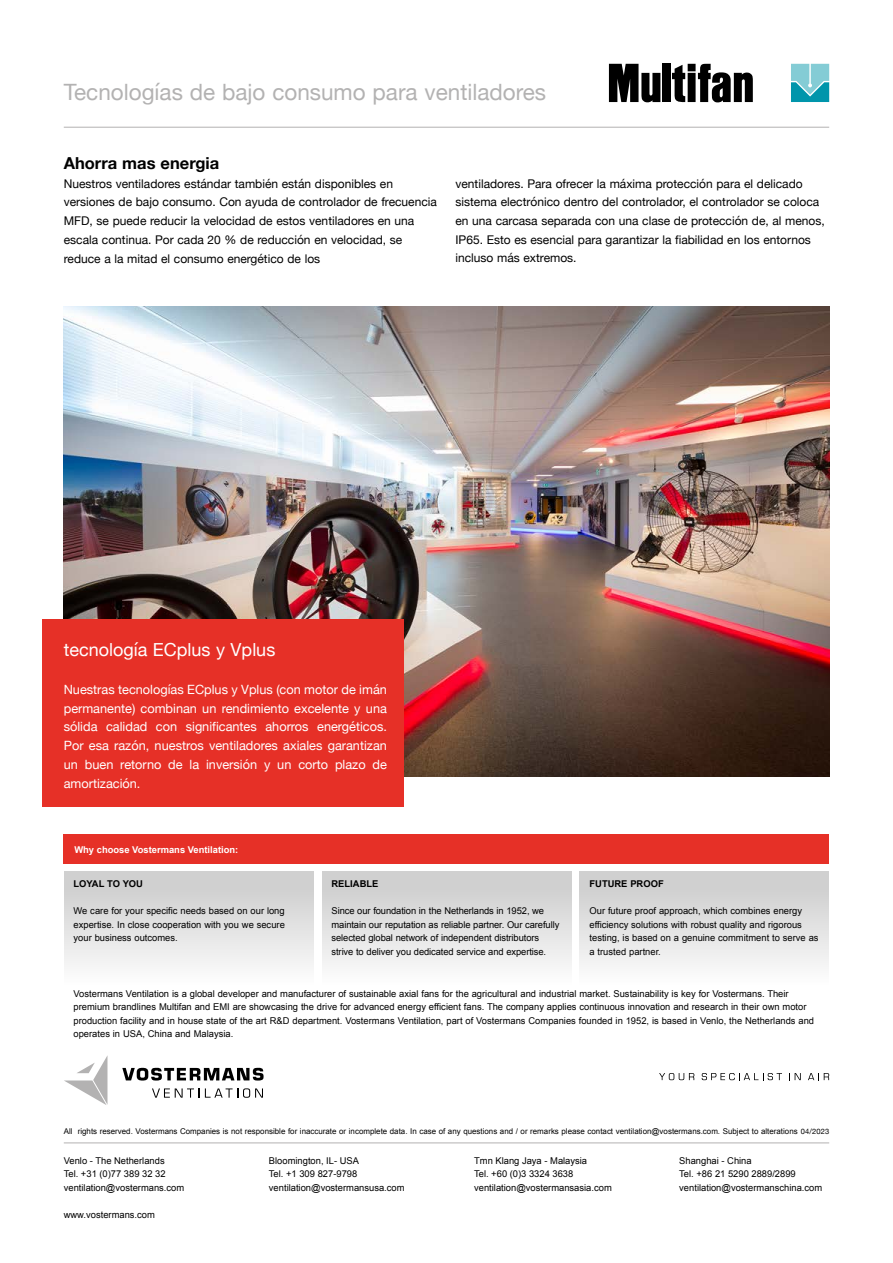
<style>
.page{position:relative;width:893px;height:1263px;background:#fff}
.page>*{position:absolute;margin:0;border:0;box-sizing:border-box;transform-origin:0 0}
.t1{font:22.5px "Helvetica Neue";color:#b3b2b2}
.t2{font:18px "Helvetica Neue";color:#fff}
.t3{font:700 16.5px "Helvetica Neue";color:#000}
.t4{font:12.75px/18.8px "Helvetica Neue";color:#fff;text-align:justify}
.t5{font:12px/18.8px "Helvetica Neue";color:#000}
.t6{font:9.3px/13.5px "Arial";color:#000}
.t7{font:700 9.3px "Arial";color:#fff}
.t8{font:700 9.3px "Arial";color:#000}
.t9{font:7.95px "Arial";color:#000}
.t10{font:7.5px "Helvetica Neue";letter-spacing:.02em;color:#000}
.s1{color:#fff}
</style>
<div class="page">
<div style="left:64px;top:834px;width:765px;height:30px;background:#e63027"></div>
<div style="left:64px;top:871px;width:249px;height:113px;background:linear-gradient(to bottom,#cacaca,#fdfdfd)"></div>
<div style="left:322px;top:871px;width:249px;height:113px;background:linear-gradient(to bottom,#cacaca,#fdfdfd)"></div>
<div style="left:580px;top:871px;width:249px;height:113px;background:linear-gradient(to bottom,#cacaca,#fdfdfd)"></div>
<svg style="left:152px;top:1088px;width:111px;height:10px"></svg>
<svg style="left:122px;top:1068px;width:142px;height:12px"></svg>
<svg style="left:64px;top:1056px;width:43px;height:49px"></svg>
<svg style="left:659px;top:1073px;width:35px;height:7px"></svg>
<svg style="left:702px;top:1073px;width:80px;height:7px"></svg>
<svg style="left:789px;top:1073px;width:12px;height:7px"></svg>
<svg style="left:808px;top:1073px;width:21px;height:7px"></svg>
<hr style="left:64px;top:1142px;width:765px;height:1px;background:#b3b2b2">
<hr style="left:64px;top:127px;width:765px;height:1px;background:#b3b2b2">
<div style="left:663px;top:64px;width:8px;height:38px;background:#000"></div>
<svg style="left:672px;top:64px;width:81px;height:39px"></svg>
<svg style="left:609px;top:64px;width:51px;height:39px"></svg>
<svg style="left:791px;top:64px;width:38px;height:38px"></svg>
<img style="left:64px;top:306px;width:765px;height:470px">
<div style="left:43px;top:619px;width:361px;height:187px;background:#e63027"></div>
<h1 class="t1" style="left:64px;top:76px;width:484px">Tecnologías de bajo consumo para ventiladores</h1>
<h3 class="t3" style="left:64px;top:150px;width:157px">Ahorra mas energia</h3>
<p class="t5" style="left:64px;top:175px;width:375px">Nuestros ventiladores estándar también están disponibles en versiones de bajo consumo. Con ayuda de controlador de frecuencia MFD, se puede reducir la velocidad de estos ventiladores en una escala continua. Por cada 20 % de reducción en velocidad, se reduce a la mitad el consumo energético de los</p>
<p class="t5" style="left:455px;top:175px;width:371px">ventiladores. Para ofrecer la máxima protección para el delicado sistema electrónico dentro del controlador, el controlador se coloca en una carcasa separada con una clase de protección de, al menos, IP65. Esto es esencial para garantizar la fiabilidad en los entornos incluso más extremos.</p>
<h2 class="t2" style="left:64px;top:637px;width:213px">tecnología ECplus y Vplus</h2>
<p class="t4" style="left:64px;top:681px;width:325px">Nuestras tecnologías ECplus y Vplus (con motor de imán permanente) combinan un rendimiento excelente y una sólida calidad con significantes ahorros energéticos.<br>Por esa razón, nuestros ventiladores axiales garantizan un buen retorno de la inversión y un corto plazo de amortización.</p>
<p class="t7" style="left:74px;top:843px;width:165px">Why choose Vostermans Ventilation:</p>
<p class="t8" style="left:74px;top:878px;width:71px">LOYAL TO YOU</p>
<p class="t6" style="left:74px;top:904px;width:213px;text-align:justify">We care for your specific needs based on our long expertise. In close cooperation with you we secure your business outcomes.</p>
<p class="t8" style="left:332px;top:878px;width:48px">RELIABLE</p>
<p class="t6" style="left:332px;top:904px;width:229px">Since our foundation in the Netherlands in 1952, we maintain our reputation as reliable partner. Our carefully selected global network of independent distributors strive to deliver you dedicated service and expertise.</p>
<p class="t8" style="left:589px;top:878px;width:76px">FUTURE PROOF</p>
<p class="t6" style="left:589px;top:904px;width:231px">Our future proof approach, which combines energy efficiency solutions with robust quality and rigorous testing, is based on a genuine commitment to serve as a trusted partner.</p>
<p class="t6" style="left:74px;top:987px;width:742px">Vostermans Ventilation is a global developer and manufacturer of sustainable axial fans for the agricultural and industrial market. Sustainability is key for Vostermans. Their premium brandlines Multifan and EMI are showcasing the drive for advanced energy efficient fans. The company applies continuous innovation and research in their own motor production facility and in house state of the art R&amp;D department. Vostermans Ventilation, part of Vostermans Companies founded in 1952, is based in Venlo, the Netherlands and operates in USA, China and Malaysia.</p>
<p class="t9" style="left:64px;top:1126px;width:767px">All rights reserved. Vostermans Companies is not responsible for inaccurate or incomplete data. In case of any questions and / or remarks please contact ventilation@vostermans.com. Subject to alterations <span class="s1">00/0000</span></p>
<p class="t10" style="left:801px;top:1126px;width:30px">04/2023</p>
<p class="t6" style="left:64px;top:1153px;width:122px">Venlo - The Netherlands<br>Tel. +31 (0)77 389 32 32 ventilation@vostermans.com</p>
<p class="t6" style="left:64px;top:1207px;width:93px">www.vostermans.com</p>
<p class="t6" style="left:269px;top:1153px;width:137px">Bloomington, IL- USA<br>Tel. +1 309 827-9798 ventilation@vostermansusa.com</p>
<p class="t6" style="left:474px;top:1153px;width:139px">Tmn Klang Jaya - Malaysia<br>Tel. +60 (0)3 3324 3638 ventilation@vostermansasia.com</p>
<p class="t6" style="left:679px;top:1153px;width:144px">Shanghai - China<br>Tel. +86 21 5290 2889/2899 ventilation@vostermanschina.com</p>
</div>
